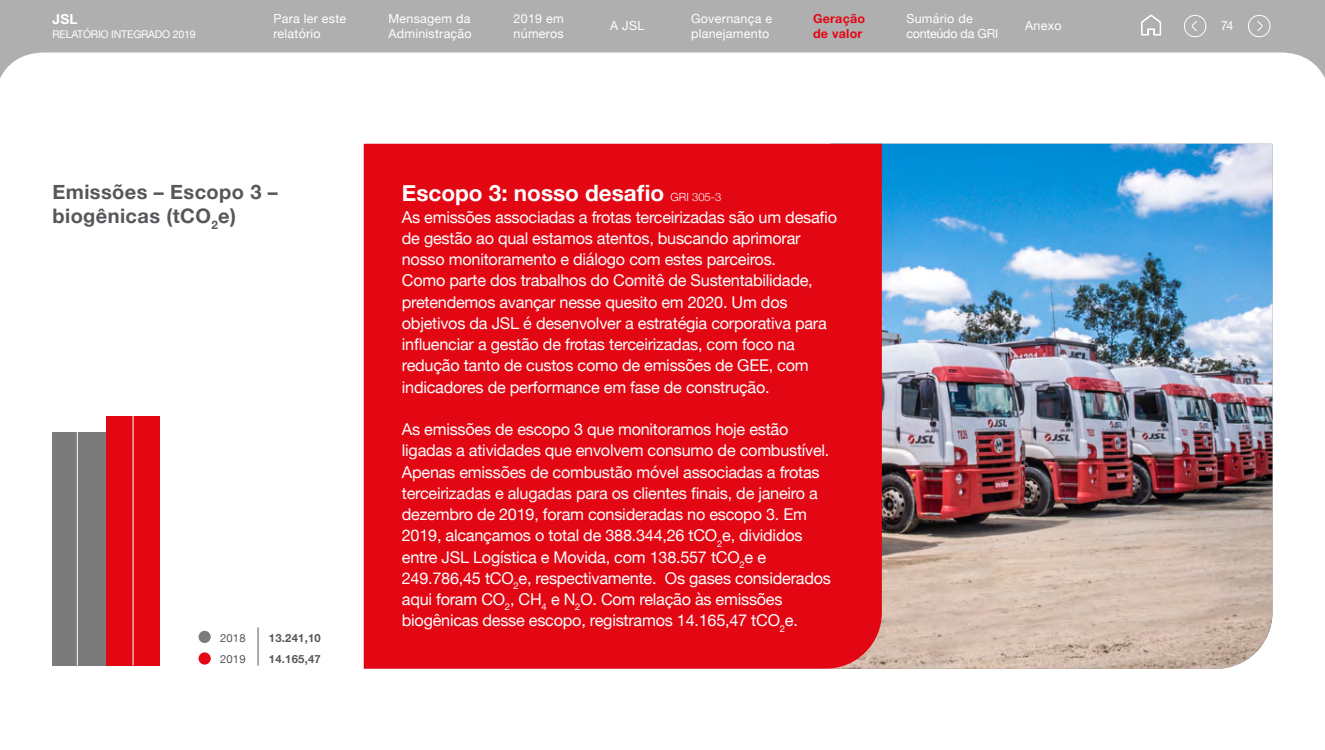
<style>
.page{position:relative;width:1325px;height:750px;background:#fff}
.page>*{position:absolute;margin:0;border:0;box-sizing:border-box;transform-origin:0 0}
.t1{font:700 22.5px "Helvetica Neue";color:#fff}
.t2{font:700 20px/24px "Helvetica Neue";letter-spacing:.02em;color:#55575a}
.t3{font:16.25px/21.2px "Helvetica Neue";letter-spacing:-.015em;color:#fff}
.t4{font:700 13.75px "Helvetica Neue";color:#fff}
.t5{font:12.5px/15px "Helvetica Neue";letter-spacing:.02em;color:#fff}
.t6{font:12.5px/15px "Helvetica Neue";letter-spacing:-.02em;color:#fff}
.t7{font:700 12.5px/15px "Helvetica Neue";letter-spacing:.02em;color:#e30613}
.t8{font:700 11.25px "Helvetica Neue";letter-spacing:.02em;color:#55575a}
.t9{font:11.25px "Helvetica Neue";letter-spacing:.02em;color:#55575a}
.t10{font:10.62px "Helvetica Neue";letter-spacing:-.02em;color:#fff}
.s1{font-weight:300;font-size:11.25px}
</style>
<div class="page">
<div style="left:52px;top:432px;width:54px;height:233px;background:#7c7b7b"></div>
<div style="left:106px;top:416px;width:54px;height:249px;background:#e30613"></div>
<hr style="left:133px;top:384px;width:1px;height:282px;background:#fff">
<hr style="left:77px;top:387px;width:1px;height:279px;background:#fff">
<div style="left:199px;top:631px;width:12px;height:12px;background:#7c7b7b;border-radius:50%"></div>
<div style="left:199px;top:652px;width:12px;height:13px;background:#e30613;border-radius:50%"></div>
<hr style="left:258px;top:627px;width:1px;height:39px;background:#55575a">
<img style="left:882px;top:144px;width:390px;height:525px">
<div style="left:364px;top:144px;width:518px;height:525px;background:#e30613"></div>
<svg style="left:0;top:0;width:1325px;height:78px;fill:#b0afaf"></svg>
<div style="left:1184px;top:15px;width:22px;height:22px;border:1px solid #fff;border-radius:50%"></div>
<svg style="left:1191px;top:20px;width:7px;height:12px"></svg>
<div style="left:1248px;top:15px;width:22px;height:22px;border:1px solid #fff;border-radius:50%"></div>
<svg style="left:1257px;top:20px;width:6px;height:12px"></svg>
<svg style="left:1141px;top:15px;width:20px;height:20px"></svg>
<p class="t4" style="left:52px;top:9px;width:27px">JSL</p>
<p class="t10" style="left:52px;top:26px;width:145px">RELATÓRIO INTEGRADO 2019</p>
<p class="t5" style="left:691px;top:12px;width:82px">Governança e planejamento</p>
<p class="t7" style="left:813px;top:11px;width:54px">Geração de valor</p>
<p class="t6" style="left:906px;top:12px;width:93px">Sumário de conteúdo da GRI</p>
<p class="t5" style="left:1025px;top:19px;width:38px">Anexo</p>
<p class="t5" style="left:273px;top:12px;width:74px">Para ler este relatório</p>
<p class="t5" style="left:610px;top:19px;width:36px">A JSL</p>
<p class="t5" style="left:1221px;top:18px;width:14px">74</p>
<p class="t5" style="left:388px;top:12px;width:85px">Mensagem da<br>Administração</p>
<p class="t5" style="left:514px;top:12px;width:52px">2019 em números</p>
<p class="t2" style="left:52px;top:180px;width:227px">Emissões – Escopo 3 – biogênicas (tCO<sub>2</sub>e)</p>
<p class="t9" style="left:220px;top:629px;width:27px">2018</p>
<p class="t9" style="left:220px;top:651px;width:27px">2019</p>
<p class="t8" style="left:269px;top:629px;width:53px">13.241,10</p>
<p class="t8" style="left:269px;top:650px;width:53px">14.165,47</p>
<p class="t1" style="left:402px;top:176px;width:321px">Escopo 3: nosso desafio <span class="s1">GRI 305-3</span></p>
<p class="t3" style="left:402px;top:207px;width:437px">As emissões associadas a frotas terceirizadas são um desafio de gestão ao qual estamos atentos, buscando aprimorar nosso monitoramento e diálogo com estes parceiros.<br>Como parte dos trabalhos do Comitê de Sustentabilidade, pretendemos avançar nesse quesito em 2020. Um dos objetivos da JSL é desenvolver a estratégia corporativa para influenciar a gestão de frotas terceirizadas, com foco na redução tanto de custos como de emissões de GEE, com indicadores de performance em fase de construção.</p>
<p class="t3" style="left:402px;top:420px;width:431px">As emissões de escopo 3 que monitoramos hoje estão ligadas a atividades que envolvem consumo de combustível.<br>Apenas emissões de combustão móvel associadas a frotas terceirizadas e alugadas para os clientes finais, de janeiro a dezembro de 2019, foram consideradas no escopo 3. Em 2019, alcançamos o total de 388.344,26 tCO<sub>2</sub>e, divididos entre JSL Logística e Movida, com 138.557 tCO<sub>2</sub>e e 249.786,45 tCO<sub>2</sub>e, respectivamente. Os gases considerados aqui foram CO<sub>2</sub>, CH<sub>4</sub> e N<sub>2</sub>O. Com relação às emissões biogênicas desse escopo, registramos 14.165,47 tCO<sub>2</sub>e.</p>
</div>
